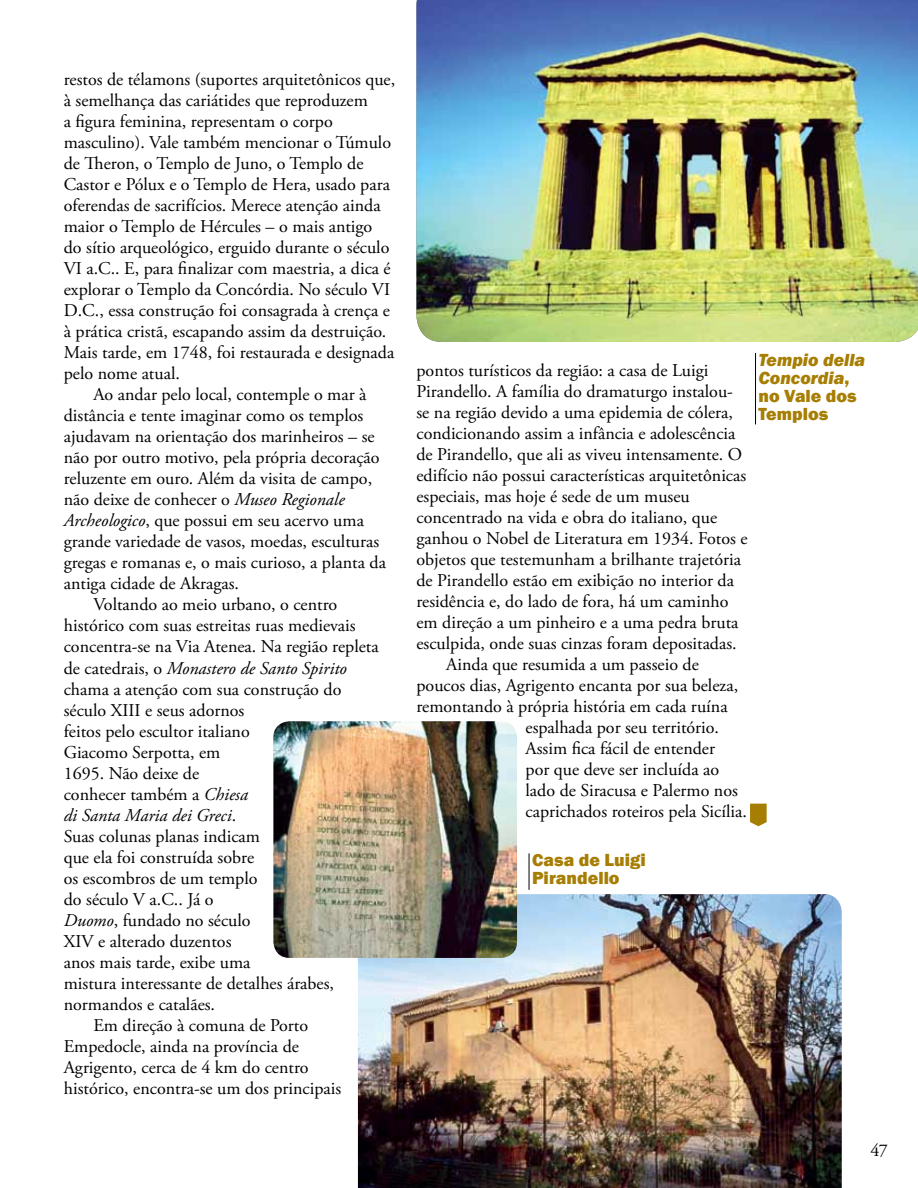
<style>
.page{position:relative;width:918px;height:1188px;background:#fff}
.page>*{position:absolute;margin:0;border:0;box-sizing:border-box;transform-origin:0 0}
.t1{font:18px "Adobe Garamond Pro";color:#000}
.t2{font:italic 18px "Adobe Garamond Pro";color:#000}
.t3{font:italic 800 18px/18px "Franklin Gothic";color:#a77e04}
.t4{font:800 18px/18px "Franklin Gothic";color:#a77e04}
.s1{font-style:italic}
.s2{font-style:normal}
</style>
<div class="page">
<img style="left:416px;top:0;width:502px;height:342px">
<svg style="left:750px;top:804px;width:17px;height:22px"></svg>
<hr style="left:529px;top:853px;width:1px;height:37px;background:#000">
<hr style="left:755px;top:353px;width:1px;height:71px;background:#000">
<img style="left:358px;top:894px;width:484px;height:294px">
<img style="left:273px;top:721px;width:244px;height:237px">
<p class="t1" style="left:64px;top:69px;width:333px">restos de télamons (suportes arquitetônicos que,</p>
<p class="t1" style="left:64px;top:90px;width:306px">à semelhança das cariátides que reproduzem</p>
<p class="t1" style="left:64px;top:111px;width:270px">a figura feminina, representam o corpo</p>
<p class="t1" style="left:64px;top:132px;width:329px">masculino). Vale também mencionar o Túmulo</p>
<p class="t1" style="left:64px;top:153px;width:301px">de Theron, o Templo de Juno, o Templo de</p>
<p class="t1" style="left:64px;top:174px;width:328px">Castor e Pólux e o Templo de Hera, usado para</p>
<p class="t1" style="left:64px;top:195px;width:318px">oferendas de sacrifícios. Merece atenção ainda</p>
<p class="t1" style="left:64px;top:216px;width:310px">maior o Templo de Hércules – o mais antigo</p>
<p class="t1" style="left:64px;top:237px;width:327px">do sítio arqueológico, erguido durante o século</p>
<p class="t1" style="left:64px;top:258px;width:328px">VI a.C.. E, para finalizar com maestria, a dica é</p>
<p class="t1" style="left:64px;top:279px;width:328px">explorar o Templo da Concórdia. No século VI</p>
<p class="t1" style="left:64px;top:300px;width:328px">D.C., essa construção foi consagrada à crença e</p>
<p class="t1" style="left:64px;top:321px;width:324px">à prática cristã, escapando assim da destruição.</p>
<p class="t1" style="left:64px;top:342px;width:332px">Mais tarde, em 1748, foi restaurada e designada</p>
<p class="t1" style="left:64px;top:363px;width:118px">pelo nome atual.</p>
<p class="t1" style="left:94px;top:384px;width:274px">Ao andar pelo local, contemple o mar à</p>
<p class="t1" style="left:64px;top:405px;width:301px">distância e tente imaginar como os templos</p>
<p class="t1" style="left:64px;top:426px;width:312px">ajudavam na orientação dos marinheiros – se</p>
<p class="t1" style="left:64px;top:447px;width:317px">não por outro motivo, pela própria decoração</p>
<p class="t1" style="left:64px;top:468px;width:310px">reluzente em ouro. Além da visita de campo,</p>
<p class="t1" style="left:64px;top:489px;width:282px">não deixe de conhecer o <span class="s1">Museo Regionale</span></p>
<p class="t1" style="left:64px;top:510px;width:302px"><span class="s1">Archeologico</span>, que possui em seu acervo uma</p>
<p class="t1" style="left:64px;top:531px;width:317px">grande variedade de vasos, moedas, esculturas</p>
<p class="t1" style="left:64px;top:552px;width:324px">gregas e romanas e, o mais curioso, a planta da</p>
<p class="t1" style="left:64px;top:573px;width:177px">antiga cidade de Akragas.</p>
<p class="t1" style="left:94px;top:594px;width:245px">Voltando ao meio urbano, o centro</p>
<p class="t1" style="left:64px;top:615px;width:293px">histórico com suas estreitas ruas medievais</p>
<p class="t1" style="left:64px;top:636px;width:316px">concentra-se na Via Atenea. Na região repleta</p>
<p class="t2" style="left:64px;top:657px;width:285px"><span class="s2">de catedrais, o</span> Monastero de Santo Spirito</p>
<p class="t1" style="left:64px;top:678px;width:279px">chama a atenção com sua construção do</p>
<p class="t1" style="left:64px;top:699px;width:182px">século XIII e seus adornos</p>
<p class="t1" style="left:64px;top:720px;width:188px">feitos pelo escultor italiano</p>
<p class="t1" style="left:64px;top:741px;width:158px">Giacomo Serpotta, em</p>
<p class="t1" style="left:64px;top:762px;width:137px">1695. Não deixe de</p>
<p class="t1" style="left:64px;top:783px;width:186px">conhecer também a <span class="s1">Chiesa</span></p>
<p class="t2" style="left:64px;top:804px;width:174px">di Santa Maria dei Greci<span class="s2">.</span></p>
<p class="t1" style="left:64px;top:825px;width:198px">Suas colunas planas indicam</p>
<p class="t1" style="left:64px;top:846px;width:192px">que ela foi construída sobre</p>
<p class="t1" style="left:64px;top:867px;width:195px">os escombros de um templo</p>
<p class="t1" style="left:64px;top:888px;width:151px">do século V a.C.. Já o</p>
<p class="t1" style="left:64px;top:909px;width:188px"><span class="s1">Duomo</span>, fundado no século</p>
<p class="t1" style="left:64px;top:930px;width:169px">XIV e alterado duzentos</p>
<p class="t1" style="left:64px;top:951px;width:188px">anos mais tarde, exibe uma</p>
<p class="t1" style="left:64px;top:972px;width:272px">mistura interessante de detalhes árabes,</p>
<p class="t1" style="left:64px;top:993px;width:153px">normandos e catalães.</p>
<p class="t1" style="left:94px;top:1014px;width:216px">Em direção à comuna de Porto</p>
<p class="t1" style="left:64px;top:1035px;width:237px">Empedocle, ainda na província de</p>
<p class="t1" style="left:64px;top:1056px;width:246px">Agrigento, cerca de 4 km do centro</p>
<p class="t1" style="left:64px;top:1077px;width:279px">histórico, encontra-se um dos principais</p>
<p class="t1" style="left:416px;top:359px;width:293px">pontos turísticos da região: a casa de Luigi</p>
<p class="t1" style="left:416px;top:380px;width:318px">Pirandello. A família do dramaturgo instalou-</p>
<p class="t1" style="left:416px;top:401px;width:318px">se na região devido a uma epidemia de cólera,</p>
<p class="t1" style="left:416px;top:422px;width:320px">condicionando assim a infância e adolescência</p>
<p class="t1" style="left:416px;top:443px;width:327px">de Pirandello, que ali as viveu intensamente. O</p>
<p class="t1" style="left:416px;top:464px;width:331px">edifício não possui características arquitetônicas</p>
<p class="t1" style="left:416px;top:485px;width:275px">especiais, mas hoje é sede de um museu</p>
<p class="t1" style="left:416px;top:506px;width:302px">concentrado na vida e obra do italiano, que</p>
<p class="t1" style="left:416px;top:527px;width:333px">ganhou o Nobel de Literatura em 1934. Fotos e</p>
<p class="t1" style="left:416px;top:548px;width:326px">objetos que testemunham a brilhante trajetória</p>
<p class="t1" style="left:416px;top:569px;width:319px">de Pirandello estão em exibição no interior da</p>
<p class="t1" style="left:416px;top:590px;width:314px">residência e, do lado de fora, há um caminho</p>
<p class="t1" style="left:416px;top:611px;width:324px">em direção a um pinheiro e a uma pedra bruta</p>
<p class="t1" style="left:416px;top:632px;width:322px">esculpida, onde suas cinzas foram depositadas.</p>
<p class="t1" style="left:446px;top:653px;width:254px">Ainda que resumida a um passeio de</p>
<p class="t1" style="left:416px;top:674px;width:323px">poucos dias, Agrigento encanta por sua beleza,</p>
<p class="t1" style="left:416px;top:695px;width:313px">remontando à própria história em cada ruína</p>
<p class="t1" style="left:526px;top:716px;width:195px">espalhada por seu território.</p>
<p class="t1" style="left:526px;top:737px;width:191px">Assim fica fácil de entender</p>
<p class="t1" style="left:526px;top:758px;width:195px">por que deve ser incluída ao</p>
<p class="t1" style="left:526px;top:779px;width:214px">lado de Siracusa e Palermo nos</p>
<p class="t1" style="left:526px;top:800px;width:223px">caprichados roteiros pela Sicília.</p>
<p class="t4" style="left:532px;top:851px;width:115px">Casa de Luigi<br>Pirandello</p>
<p class="t3" style="left:758px;top:351px;width:108px">Tempio della<br>Concordia<span class="s2">, no Vale dos<br>Templos</span></p>
<p class="t1" style="left:871px;top:1139px;width:19px">47</p>
</div>
